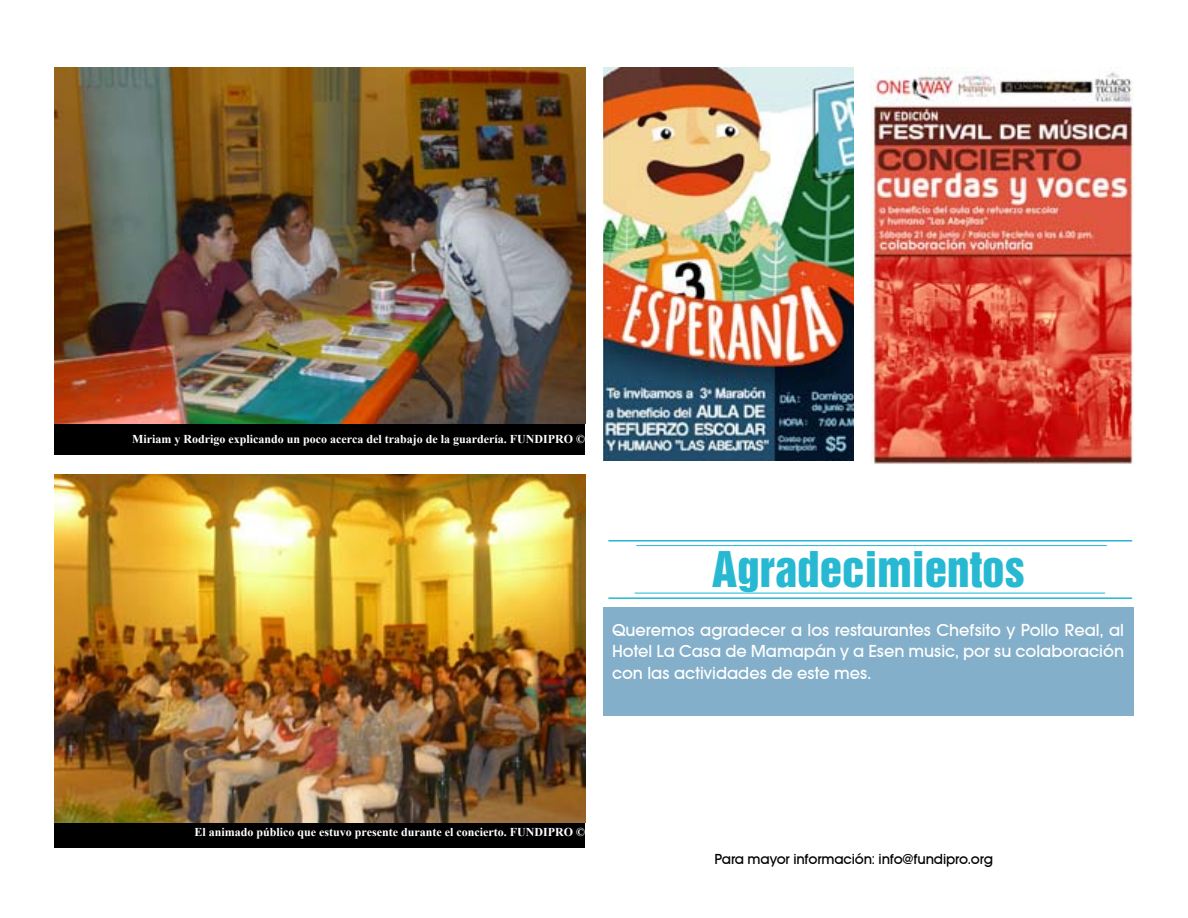
<style>
.page{position:relative;width:1188px;height:918px;background:#fff}
.page>*{position:absolute;margin:0;border:0;box-sizing:border-box;transform-origin:0 0}
.t1{font:45px "Helvetica Inserat LT Std";color:#27b9d2}
.t2{font:18px/21.6px "Avant Garde Md ITCTT";color:#fff;text-align:justify}
.t3{font:15px "Avant Garde Md ITCTT";letter-spacing:-.01em;color:#000}
.t4{font:700 12px "Times New Roman";color:#fff}
</style>
<div class="page">
<img style="left:603px;top:68px;width:251px;height:393px">
<img style="left:870px;top:68px;width:264px;height:396px">
<hr style="left:635px;top:593px;width:470px;height:1px;background:#27b9d2">
<hr style="left:608px;top:597px;width:524px;height:2px;background:#27b9d2">
<hr style="left:608px;top:540px;width:524px;height:2px;background:#27b9d2">
<hr style="left:636px;top:545px;width:471px;height:1px;background:#27b9d2">
<div style="left:603px;top:607px;width:531px;height:108px;background:#83afca"></div>
<div style="left:54px;top:423px;width:531px;height:32px;background:#000"></div>
<div style="left:54px;top:816px;width:531px;height:32px;background:#000"></div>
<img style="left:54px;top:68px;width:531px;height:355px">
<img style="left:54px;top:474px;width:531px;height:349px">
<p class="t4" style="left:132px;top:430px;width:454px">Miriam y Rodrigo explicando un poco acerca del trabajo de la guardería. FUNDIPRO ©</p>
<h1 class="t1" style="left:712px;top:543px;width:314px">Agradecimientos</h1>
<p class="t2" style="left:612px;top:619px;width:514px">Queremos agradecer a los restaurantes Chefsito y Pollo Real, al Hotel La Casa de Mamapán y a Esen music, por su colaboración con las actividades de este mes.</p>
<p class="t4" style="left:195px;top:823px;width:392px">El animado público que estuvo presente durante el concierto. FUNDIPRO ©</p>
<p class="t3" style="left:715px;top:850px;width:280px">Para mayor información: info@fundipro.org</p>
</div>
